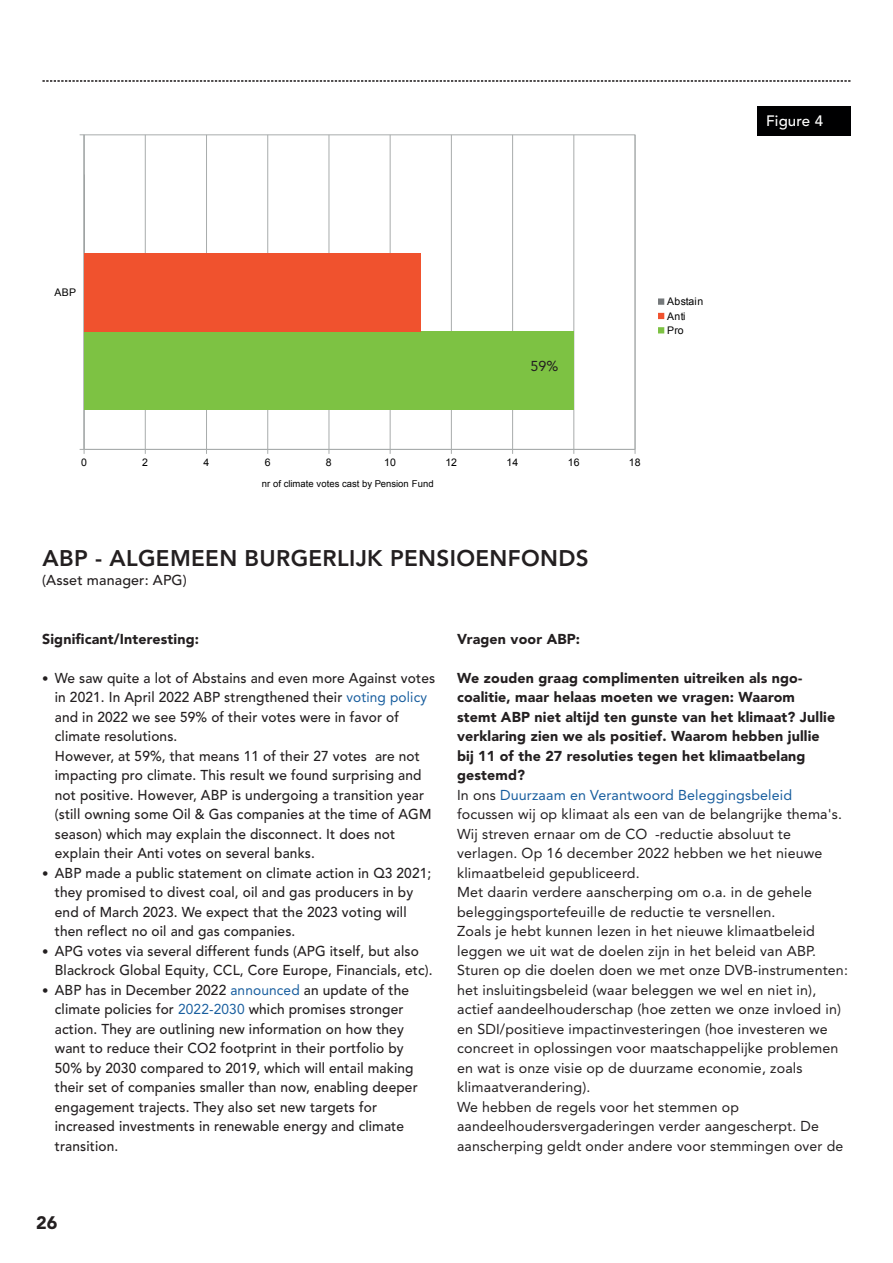
<style>
.page{position:relative;width:893px;height:1263px;background:#fff}
.page>*{position:absolute;margin:0;border:0;box-sizing:border-box;transform-origin:0 0}
.t1{font:800 22.5px "Avenir LT Pro";letter-spacing:.015em;color:#231f20}
.t2{font:900 18px "Avenir";color:#231f20}
.t3{font:500 15px "Avenir";letter-spacing:.01em;color:#fff}
.t4{font:500 14.25px/19.5px "Avenir LT Pro";letter-spacing:.01em;color:#231f20;scale:.96 1}
.t5{font:14.25px/19.5px "Avenir LT Pro";letter-spacing:.01em;color:#231f20}
.t6{font:900 14.25px/19.5px "Avenir LT Pro";letter-spacing:.01em;color:#231f20}
.t7{font:14.25px "Avenir";letter-spacing:.01em;color:#175d9e}
.t8{font:500 14.25px "Avenir LT Pro";letter-spacing:.01em;color:#231f20}
.t9{font:10.5px/14.4px "Arial";letter-spacing:.015em;color:#000001}
.t10{font:9.45px "Arial";letter-spacing:.01em;color:#000001}
.s1{font-family:"Avenir";font-weight:400;font-size:12.75px}
.s2{font-family:"Avenir";font-weight:400;color:#175d9e}
.s3{font-family:"Avenir LT Pro";color:#231f20}
</style>
<div class="page">
<svg style="left:43px;top:80px;width:807px;height:2px"></svg>
<svg style="left:83px;top:134px;width:553px;height:315px"></svg>
<hr style="left:145px;top:135px;width:1px;height:314px;background:#a8acac">
<hr style="left:206px;top:135px;width:1px;height:314px;background:#a8acac">
<hr style="left:267px;top:135px;width:1px;height:314px;background:#a8acac">
<hr style="left:329px;top:135px;width:1px;height:314px;background:#a8acac">
<hr style="left:390px;top:135px;width:1px;height:314px;background:#a8acac">
<hr style="left:451px;top:135px;width:1px;height:314px;background:#a8acac">
<hr style="left:512px;top:135px;width:1px;height:314px;background:#a8acac">
<hr style="left:574px;top:135px;width:1px;height:314px;background:#a8acac">
<hr style="left:635px;top:135px;width:1px;height:314px;background:#a8acac">
<hr style="left:84px;top:135px;width:1px;height:314px;background:#a8acac">
<svg style="left:80px;top:449px;width:5px;height:5px"></svg>
<hr style="left:84px;top:449px;width:551px;height:1px;background:#a8acac">
<div style="left:84px;top:331px;width:490px;height:79px;background:#7dc243"></div>
<div style="left:84px;top:253px;width:337px;height:78px;background:#f0522e"></div>
<svg style="left:658px;top:327px;width:6px;height:6px"></svg>
<svg style="left:658px;top:313px;width:6px;height:6px"></svg>
<svg style="left:658px;top:298px;width:6px;height:7px"></svg>
<div style="left:757px;top:106px;width:93px;height:30px;background:#000001"></div>
<p class="t9" style="left:55px;top:286px;width:23px">ABP</p>
<p class="t5" style="left:530px;top:356px;width:30px">59%</p>
<p class="t9" style="left:667px;top:295px;width:37px">Abstain<br>Anti<br>Pro</p>
<p class="t9" style="left:81px;top:456px;width:7px">0</p>
<p class="t9" style="left:142px;top:456px;width:7px">2</p>
<p class="t9" style="left:204px;top:456px;width:7px">4</p>
<p class="t9" style="left:265px;top:456px;width:7px">6</p>
<p class="t9" style="left:326px;top:456px;width:7px">8</p>
<p class="t9" style="left:384px;top:456px;width:13px">10</p>
<p class="t9" style="left:445px;top:456px;width:13px">12</p>
<p class="t9" style="left:507px;top:456px;width:13px">14</p>
<p class="t9" style="left:568px;top:456px;width:13px">16</p>
<p class="t9" style="left:629px;top:456px;width:13px">18</p>
<p class="t10" style="left:262px;top:480px;width:173px">nr of climate votes cast by Pension Fund</p>
<h1 class="t1" style="left:43px;top:544px;width:548px">ABP - ALGEMEEN BURGERLIJK PENSIOENFONDS</h1>
<p class="t8" style="left:42px;top:572px;width:146px">(Asset manager: APG)</p>
<p class="t3" style="left:766px;top:112px;width:58px">Figure 4</p>
<p class="t6" style="left:42px;top:629px;width:158px">Significant/Interesting:</p>
<p class="t4" style="left:55px;top:668px;width:398px;text-indent:-13px"><span class="s1">•</span> We saw quite a lot of Abstains and even more Against votes in 2021. In April 2022 ABP strengthened their <span class="s2">voting policy </span>and in 2022 we see 59% of their votes were in favor of climate resolutions.<br>However, at 59%, that means 11 of their 27 votes are not impacting pro climate. This result we found surprising and not positive. However, ABP is undergoing a transition year (still owning some Oil &amp; Gas companies at the time of AGM season) which may explain the disconnect. It does not explain their Anti votes on several banks.</p>
<p class="t4" style="left:55px;top:863px;width:394px;text-indent:-13px"><span class="s1">•</span> ABP made a public statement on climate action in Q3 2021; they promised to divest coal, oil and gas producers in by end of March 2023. We expect that the 2023 voting will then reflect no oil and gas companies.</p>
<p class="t4" style="left:55px;top:941px;width:395px;text-indent:-13px"><span class="s1">•</span> APG votes via several different funds (APG itself, but also<br>Blackrock Global Equity, CCL, Core Europe, Financials, etc).</p>
<p class="t4" style="left:55px;top:980px;width:379px;text-indent:-13px"><span class="s1">•</span> ABP has in December 2022 <span class="s2">announced</span> an update of the climate policies for <span class="s2">2022-2030</span> which promises stronger action. They are outlining new information on how they want to reduce their CO2 footprint in their portfolio by 50% by 2030 compared to 2019, which will entail making their set of companies smaller than now, enabling deeper engagement trajects. They also set new targets for increased investments in renewable energy and climate transition.</p>
<p class="t6" style="left:457px;top:629px;width:124px">Vragen voor ABP:</p>
<p class="t6" style="left:457px;top:668px;width:380px">We zouden graag complimenten uitreiken als ngo&shy;coalitie, maar helaas moeten we vragen: Waarom stemt ABP niet altijd ten gunste van het klimaat? Jullie verklaring zien we als positief. Waarom hebben jullie bij 11 of the 27 resoluties tegen het klimaatbelang gestemd?</p>
<p class="t7" style="left:457px;top:786px;width:337px"><span class="s3">In ons</span> Duurzaam en Verantwoord Beleggingsbeleid</p>
<p class="t5" style="left:457px;top:804px;width:392px">focussen wij op klimaat als een van de belangrijke thema's.<br>Wij streven ernaar om de CO₂-reductie absoluut te verlagen. Op 16 december 2022 hebben we het nieuwe klimaatbeleid gepubliceerd.<br>Met daarin verdere aanscherping om o.a. in de gehele beleggingsportefeuille de reductie te versnellen.<br>Zoals je hebt kunnen lezen in het nieuwe klimaatbeleid leggen we uit wat de doelen zijn in het beleid van ABP.<br>Sturen op die doelen doen we met onze DVB-instrumenten: het insluitingsbeleid (waar beleggen we wel en niet in), actief aandeelhouderschap (hoe zetten we onze invloed in) en SDI/positieve impactinvesteringen (hoe investeren we concreet in oplossingen voor maatschappelijke problemen en wat is onze visie op de duurzame economie, zoals klimaatverandering).<br>We hebben de regels voor het stemmen op aandeelhoudersvergaderingen verder aangescherpt. De aanscherping geldt onder andere voor stemmingen over de</p>
<p class="t2" style="left:36px;top:1211px;width:23px">26</p>
</div>
